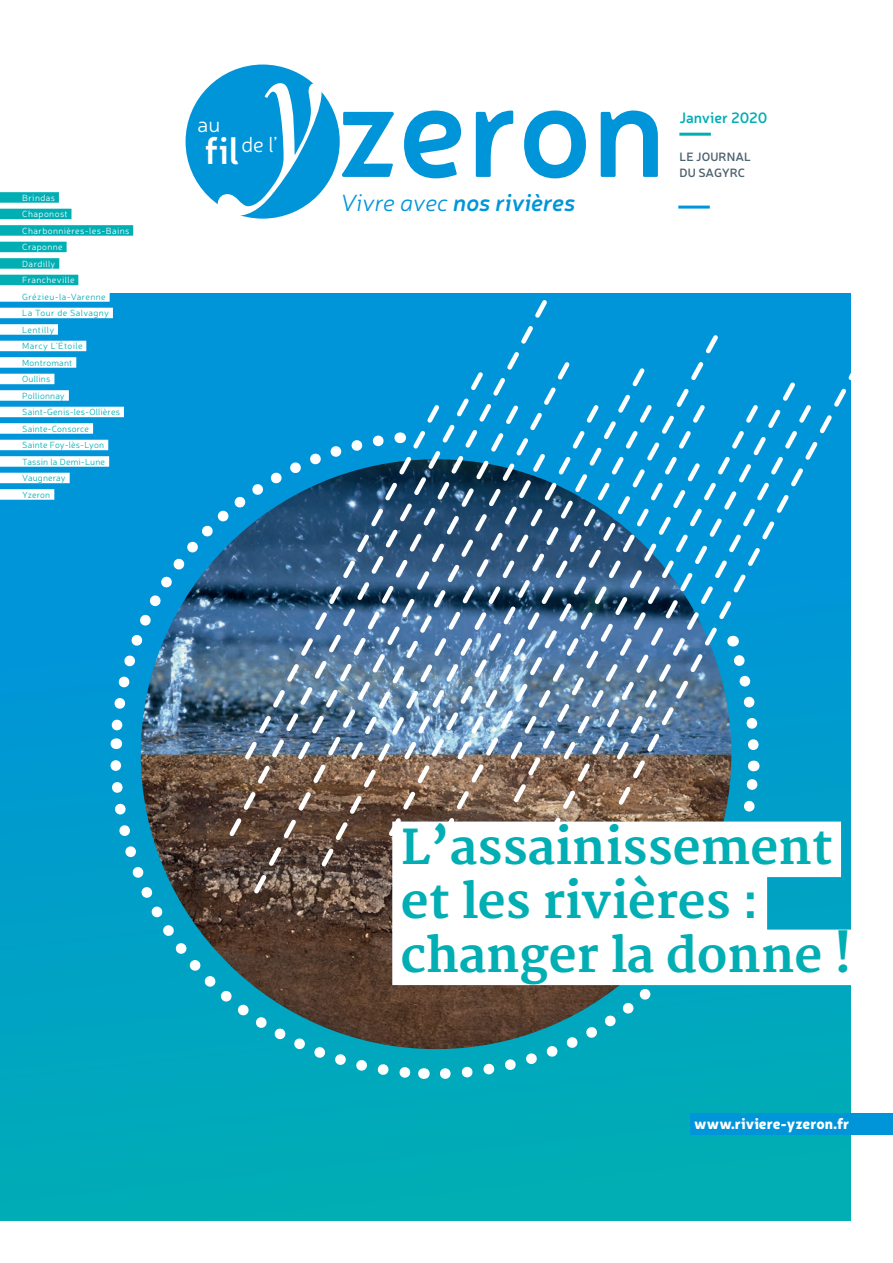
<style>
.page{position:relative;width:893px;height:1263px;background:#fff}
.page>*{position:absolute;margin:0;border:0;box-sizing:border-box;transform-origin:0 0}
.t1{font:600 134.1px "Neris";letter-spacing:-.005em;color:#0095d9}
.t2{font:700 48px/54px "Merriweather";color:#00aeb3}
.t3{font:600 37.35px "Neris";color:#fff}
.t4{font:italic 600 23.7px "Neris";color:#0095d9}
.t5{font:300 21.3px "Neris";color:#fff}
.t6{font:900 15px "Neris";color:#fff}
.t7{font:600 15px "Neris";color:#00aeb3}
.t8{font:600 12px/16.5px "Neris";letter-spacing:.01em;color:#4d636e}
.t9{font:300 9px/16.5px "Neris";letter-spacing:.02em;color:#00aeb3}
.t10{font:300 9px/16.5px "Neris";letter-spacing:.05em;color:#fff}
.s1{font-weight:300}
.s2{font-family:"Arial"}
</style>
<div class="page">
<div style="left:0;top:293px;width:850px;height:927px;background:linear-gradient(to bottom,#028fe3,#00aab8)"></div>
<hr style="left:679px;top:133px;width:32px;height:3px;background:#00aeb3">
<hr style="left:678px;top:206px;width:32px;height:3px;background:#0095d9">
<div style="left:690px;top:1113px;width:203px;height:22px;background:#0095d9"></div>
<div style="left:0;top:192px;width:59px;height:11px;background:#00aeb3"></div>
<div style="left:0;top:209px;width:71px;height:10px;background:#00aeb3"></div>
<div style="left:0;top:225px;width:133px;height:11px;background:#00aeb3"></div>
<div style="left:0;top:242px;width:67px;height:10px;background:#00aeb3"></div>
<div style="left:0;top:258px;width:59px;height:11px;background:#00aeb3"></div>
<div style="left:0;top:275px;width:78px;height:10px;background:#00aeb3"></div>
<div style="left:0;top:291px;width:110px;height:11px;background:#fff"></div>
<div style="left:0;top:308px;width:113px;height:10px;background:#fff"></div>
<div style="left:0;top:324px;width:58px;height:11px;background:#fff"></div>
<div style="left:0;top:341px;width:86px;height:10px;background:#fff"></div>
<div style="left:0;top:357px;width:76px;height:11px;background:#fff"></div>
<div style="left:0;top:374px;width:54px;height:10px;background:#fff"></div>
<div style="left:0;top:390px;width:69px;height:11px;background:#fff"></div>
<div style="left:0;top:407px;width:124px;height:10px;background:#fff"></div>
<div style="left:0;top:423px;width:93px;height:11px;background:#fff"></div>
<div style="left:0;top:440px;width:108px;height:10px;background:#fff"></div>
<div style="left:0;top:456px;width:109px;height:11px;background:#fff"></div>
<div style="left:0;top:473px;width:70px;height:10px;background:#fff"></div>
<div style="left:0;top:489px;width:54px;height:11px;background:#fff"></div>
<div style="left:186px;top:65px;width:154px;height:154px;background:#0095d9;border-radius:50%"></div>
<svg style="left:216px;top:83px;width:106px;height:133px"></svg>
<div style="left:105px;top:428px;width:120px;height:316px;background:#0095d9"></div>
<svg style="left:105px;top:754px;width:319px;height:330px"></svg>
<div style="left:434px;top:985px;width:330px;height:99px;background:#00a9bb"></div>
<img style="left:141px;top:459px;width:590px;height:590px">
<div style="left:294px;top:293px;width:271px;height:75px;background:#0095d9"></div>
<svg style="left:225px;top:368px;width:160px;height:472px"></svg>
<img style="left:250px;top:401px;width:142px;height:496px">
<img style="left:318px;top:450px;width:74px;height:420px">
<svg style="left:385px;top:364px;width:53px;height:476px"></svg>
<svg style="left:438px;top:331px;width:284px;height:490px"></svg>
<img style="left:510px;top:459px;width:34px;height:347px">
<img style="left:544px;top:378px;width:255px;height:443px">
<svg style="left:615px;top:358px;width:236px;height:451px"></svg>
<div style="left:392px;top:821px;width:449px;height:56px;background:#fff"></div>
<div style="left:392px;top:875px;width:375px;height:56px;background:#fff"></div>
<div style="left:392px;top:929px;width:468px;height:56px;background:#fff"></div>
<p class="t10" style="left:22px;top:189px;width:109px">Brindas<br>Chaponost<br>Charbonnières-les-Bains<br>Craponne<br>Dardilly<br>Francheville</p>
<p class="t9" style="left:22px;top:288px;width:99px">Grézieu-la-Varenne<br>La Tour de Salvagny<br>Lentilly<br>Marcy L’Étoile<br>Montromant<br>Oullins<br>Pollionnay<br>Saint-Genis-les-Ollières<br>Sainte-Consorce<br>Sainte Foy-lès-Lyon<br>Tassin la Demi-Lune<br>Vaugneray<br>Yzeron</p>
<h3 class="t5" style="left:198px;top:111px;width:24px">au</h3>
<h3 class="t3" style="left:204px;top:125px;width:37px">fil</h3>
<h3 class="t5" style="left:241px;top:131px;width:38px">de l’</h3>
<h1 class="t1" style="left:335px;top:37px;width:332px">zeron</h1>
<h3 class="t4" style="left:340px;top:186px;width:237px"><span class="s1">Vivre avec</span> nos rivières</h3>
<h3 class="t7" style="left:679px;top:108px;width:90px">Janvier 2020</h3>
<h3 class="t8" style="left:679px;top:147px;width:73px">LE JOURNAL<br>DU SAGYRC</h3>
<h2 class="t2" style="left:401px;top:820px;width:452px">L’assainissement et les rivières <span class="s2">: </span>changer la donne !</h2>
<h3 class="t6" style="left:694px;top:1112px;width:157px">www.riviere-yzeron.fr</h3>
</div>
